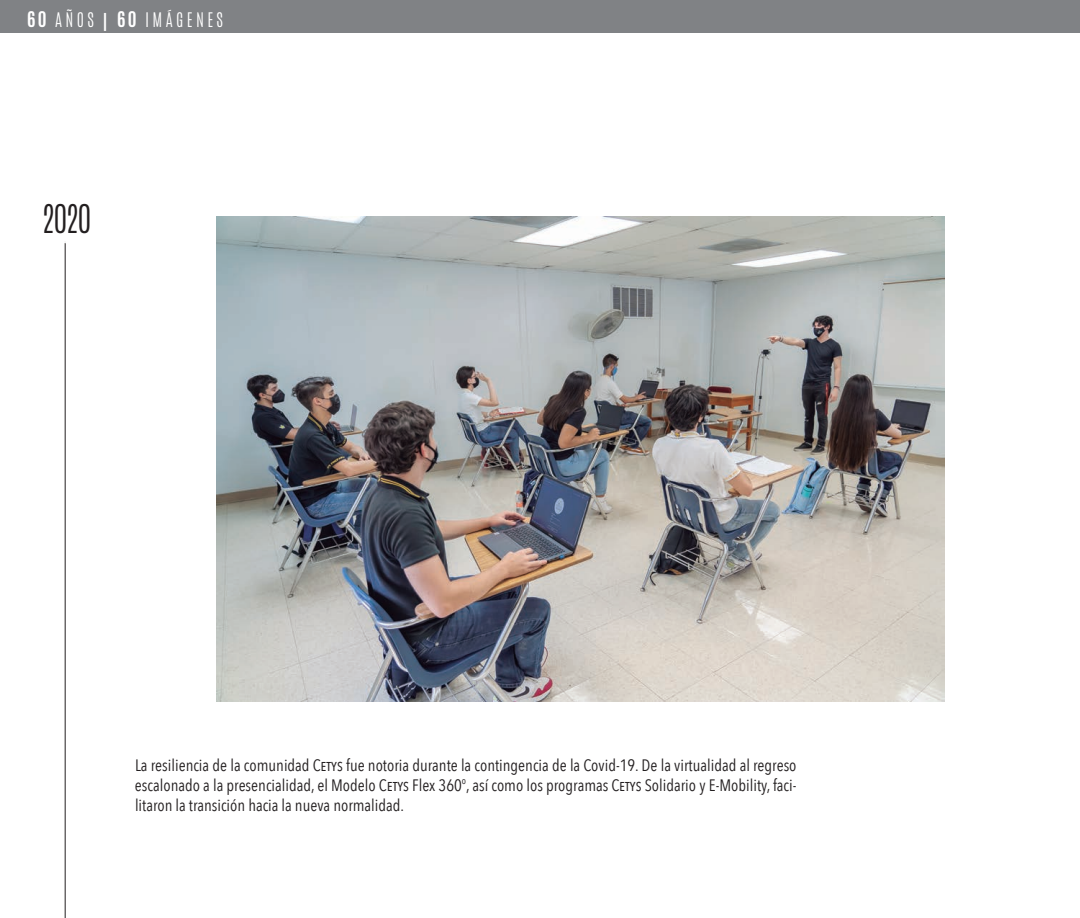
<style>
.page{position:relative;width:1080px;height:918px;background:#fff}
.page>*{position:absolute;margin:0;border:0;box-sizing:border-box;transform-origin:0 0}
.Año{font:300 33px "Antonio";color:#231f20}
.t1{font:300 16.8px "Antonio";letter-spacing:.2em;color:#fff}
.Pie_de_foto{font:16.5px/19.8px "Avenir Next Condensed";color:#231f20;text-align:justify}
.s1{font-weight:700;font-size:18px}
.s2{font-family:"Helvetica Neue";font-weight:700;font-size:18px}
</style>
<div class="page">
<div style="left:0;top:0;width:1080px;height:32px;background:#808285"></div>
<hr style="left:65px;top:243px;width:1px;height:675px;background:#231f20">
<img style="left:216px;top:217px;width:729px;height:484px">
<p class="t1" style="left:27px;top:8px;width:198px"><span class="s1">60</span> AÑOS <span class="s2">|</span> <span class="s1">60</span> IMÁGENES</p>
<p class="Año" style="left:42px;top:196px;width:50px">2020</p>
<p class="Pie_de_foto" style="left:135px;top:755px;width:663px">La resiliencia de la comunidad Cetys fue notoria durante la contingencia de la Covid-19. De la virtualidad al regreso escalonado a la presencialidad, el Modelo Cetys Flex 360<sup>o</sup>, así como los programas Cetys Solidario y E-Mobility, faci&shy;litaron la transición hacia la nueva normalidad.</p>
</div>
